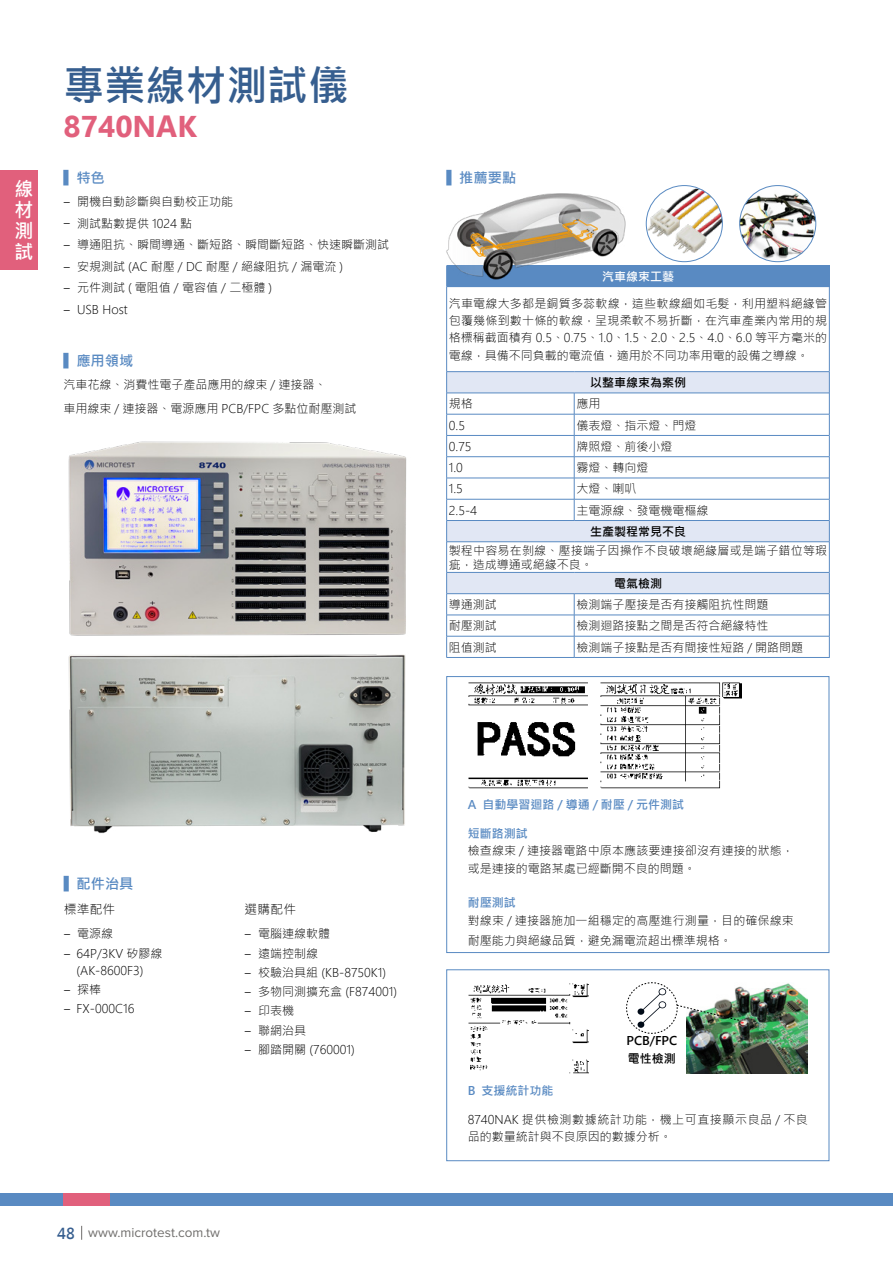
<style>
.page{position:relative;width:893px;height:1263px;background:#fff}
.page>*{position:absolute;margin:0;border:0;box-sizing:border-box;transform-origin:0 0}
.t1{font:700 42px "Microsoft Jheng Hei";color:#365e8f}
.t2{font:700 30px "Ebrima";color:#e1607c}
.t3{font:700 19.5px/20.9px "Microsoft Jheng Hei";color:#fff;text-align:justify}
.t4{font:700 14.25px "Microsoft Jheng Hei";color:#598ac2}
.t5{font:13.5px "Proxima Nova";color:#706e6c}
.t6{font:300 12.75px "Microsoft Jheng Hei";letter-spacing:.015em;color:#000}
.t7{font:300 12px/19.2px "Microsoft Jheng Hei";color:#000}
.t8{font:300 12px/14.4px "Microsoft Jheng Hei";letter-spacing:.02em;color:#000}
.t9{font:700 12px "Microsoft Jheng Hei";color:#598ac2}
.t10{font:700 12px/18px "Microsoft Jheng Hei";color:#000}
.t11{font:700 12px "Microsoft Jheng Hei";color:#fff}
.s1{font-family:"Koz Go Pr 6 N";font-weight:400}
.s2{font-family:"Microsoft Jheng Hei";font-weight:700;font-size:15px;color:#365e8f}
</style>
<div class="page">
<div style="left:0;top:170px;width:38px;height:99px;background:#e1607c"></div>
<div style="left:0;top:1193px;width:893px;height:13px;background:#598ac2"></div>
<div style="left:64px;top:1193px;width:46px;height:13px;background:#e1607c"></div>
<svg style="left:81px;top:1226px;width:1px;height:14px"></svg>
<img style="left:68px;top:441px;width:339px;height:393px">
<div style="left:446px;top:969px;width:383px;height:192px;border:1px solid #598ac2"></div>
<div style="left:446px;top:676px;width:383px;height:277px;border:1px solid #598ac2"></div>
<div style="left:447px;top:265px;width:382px;height:22px;background:#598ac2"></div>
<svg style="left:447px;top:372px;width:382px;height:221px"></svg>
<hr style="left:446px;top:286px;width:128px;height:1px;background:#598ac2">
<hr style="left:446px;top:371px;width:128px;height:1px;background:#598ac2">
<hr style="left:574px;top:371px;width:255px;height:1px;background:#598ac2">
<hr style="left:446px;top:393px;width:128px;height:1px;background:#598ac2">
<hr style="left:574px;top:393px;width:255px;height:1px;background:#598ac2">
<hr style="left:446px;top:414px;width:128px;height:1px;background:#598ac2">
<hr style="left:574px;top:414px;width:255px;height:1px;background:#598ac2">
<svg style="left:574px;top:393px;width:1px;height:127px"></svg>
<svg style="left:574px;top:594px;width:1px;height:63px"></svg>
<svg style="left:829px;top:265px;width:1px;height:22px"></svg>
<hr style="left:446px;top:287px;width:1px;height:84px;background:#598ac2">
<hr style="left:829px;top:287px;width:1px;height:85px;background:#598ac2">
<hr style="left:446px;top:435px;width:128px;height:1px;background:#598ac2">
<hr style="left:574px;top:435px;width:255px;height:1px;background:#598ac2">
<hr style="left:446px;top:456px;width:128px;height:1px;background:#598ac2">
<hr style="left:574px;top:456px;width:255px;height:1px;background:#598ac2">
<hr style="left:446px;top:478px;width:128px;height:1px;background:#598ac2">
<hr style="left:574px;top:478px;width:255px;height:1px;background:#598ac2">
<hr style="left:446px;top:499px;width:128px;height:1px;background:#598ac2">
<hr style="left:574px;top:499px;width:255px;height:1px;background:#598ac2">
<hr style="left:446px;top:520px;width:128px;height:1px;background:#598ac2">
<svg style="left:446px;top:372px;width:1px;height:169px"></svg>
<hr style="left:574px;top:520px;width:255px;height:1px;background:#598ac2">
<hr style="left:446px;top:541px;width:128px;height:1px;background:#598ac2">
<hr style="left:446px;top:542px;width:1px;height:30px;background:#598ac2">
<hr style="left:574px;top:541px;width:255px;height:1px;background:#598ac2">
<hr style="left:446px;top:572px;width:128px;height:1px;background:#598ac2">
<hr style="left:574px;top:572px;width:255px;height:1px;background:#598ac2">
<hr style="left:446px;top:593px;width:128px;height:1px;background:#598ac2">
<hr style="left:574px;top:593px;width:255px;height:1px;background:#598ac2">
<hr style="left:446px;top:615px;width:128px;height:1px;background:#598ac2">
<hr style="left:574px;top:615px;width:255px;height:1px;background:#598ac2">
<hr style="left:446px;top:636px;width:128px;height:1px;background:#598ac2">
<svg style="left:446px;top:573px;width:1px;height:84px"></svg>
<hr style="left:574px;top:636px;width:255px;height:1px;background:#598ac2">
<hr style="left:446px;top:657px;width:128px;height:1px;background:#598ac2">
<hr style="left:574px;top:657px;width:256px;height:1px;background:#598ac2">
<svg style="left:829px;top:372px;width:1px;height:170px"></svg>
<hr style="left:829px;top:542px;width:1px;height:30px;background:#598ac2">
<svg style="left:829px;top:572px;width:1px;height:85px"></svg>
<img style="left:446px;top:193px;width:180px;height:89px">
<img style="left:468px;top:682px;width:120px;height:106px">
<img style="left:600px;top:682px;width:141px;height:106px">
<img style="left:468px;top:983px;width:121px;height:90px">
<img style="left:646px;top:189px;width:76px;height:70px">
<div style="left:646px;top:185px;width:77px;height:77px;border:1px solid #598ac2;border-radius:50%"></div>
<img style="left:740px;top:186px;width:76px;height:76px;border-radius:38px">
<div style="left:739px;top:185px;width:77px;height:77px;border:1px solid #598ac2;border-radius:50%"></div>
<img style="left:687px;top:983px;width:121px;height:90px">
<img style="left:626px;top:982px;width:113px;height:52px">
<hr style="left:304px;top:806px;width:30px;height:3px;background:#dadad7">
<h3 class="t3" style="left:14px;top:178px;width:20px">線材測試</h3>
<h1 class="t1" style="left:64px;top:59px;width:287px">專業線材測試儀</h1>
<h2 class="t2" style="left:64px;top:103px;width:135px">8740NAK</h2>
<p class="t4" style="left:64px;top:169px;width:43px">▌特色</p>
<p class="t7" style="left:64px;top:191px;width:327px;line-height:21.6px"><span class="s1">‒</span> 開機自動診斷與自動校正功能<br><span class="s1">‒</span> 測試點數提供 1024 點<br><span class="s1">‒</span> 導通阻抗、瞬間導通、斷短路、瞬間斷短路、快速瞬斷測試<span class="s1">‒</span> 安規測試 (AC 耐壓 / DC 耐壓 / 絕緣阻抗 / 漏電流 )<br><span class="s1">‒</span> 元件測試 ( 電阻值 / 電容值 / 二極體 )<br><span class="s1">‒</span> USB Host</p>
<p class="t4" style="left:64px;top:352px;width:71px">▌ 應用領域</p>
<p class="t7" style="left:64px;top:373px;width:294px;line-height:23.7px">汽車花線、消費性電子產品應用的線束 / 連接器、<br>車用線束 / 連接器、電源應用 PCB/FPC 多點位耐壓測試</p>
<p class="t4" style="left:446px;top:169px;width:71px">▌ 推薦要點</p>
<p class="t11" style="left:602px;top:269px;width:73px">汽車線束工藝</p>
<p class="t7" style="left:449px;top:295px;width:380px;line-height:17.2px;text-align:justify">汽車電線大多都是銅質多蕊軟線，這些軟線細如毛髮，利用塑料絕緣管包覆幾條到數十條的軟線，呈現柔軟不易折斷，在汽車產業內常用的規格標稱截面積有 0.5、0.75、1.0、1.5、2.0、2.5、4.0、6.0 等平方毫米的電線，具備不同負載的電流值，適用於不同功率用電的設備之導線。</p>
<p class="t10" style="left:590px;top:374px;width:97px">以整車線束為案例</p>
<p class="t7" style="left:449px;top:394px;width:25px">規格</p>
<p class="t7" style="left:576px;top:394px;width:25px">應用</p>
<p class="t7" style="left:449px;top:415px;width:18px">0.5</p>
<p class="t7" style="left:576px;top:415px;width:121px">儀表燈、指示燈、門燈</p>
<p class="t7" style="left:449px;top:437px;width:24px">0.75</p>
<p class="t7" style="left:576px;top:437px;width:97px">牌照燈、前後小燈</p>
<p class="t7" style="left:449px;top:458px;width:16px">1.0</p>
<p class="t7" style="left:576px;top:458px;width:73px">霧燈、轉向燈</p>
<p class="t7" style="left:449px;top:479px;width:16px">1.5</p>
<p class="t7" style="left:576px;top:479px;width:61px">大燈、喇叭</p>
<p class="t7" style="left:449px;top:500px;width:30px">2.5-4</p>
<p class="t7" style="left:576px;top:500px;width:133px">主電源線、發電機電樞線</p>
<p class="t10" style="left:590px;top:522px;width:97px">生產製程常見不良</p>
<p class="t8" style="left:449px;top:543px;width:380px">製程中容易在剝線、壓接端子因操作不良破壞絕緣層或是端子錯位等瑕疵，造成導通或絕緣不良。</p>
<p class="t10" style="left:614px;top:574px;width:49px">電氣檢測</p>
<p class="t7" style="left:449px;top:595px;width:49px">導通測試</p>
<p class="t7" style="left:576px;top:595px;width:193px">檢測端子壓接是否有接觸阻抗性問題</p>
<p class="t7" style="left:449px;top:616px;width:49px">耐壓測試</p>
<p class="t7" style="left:576px;top:616px;width:193px">檢測迴路接點之間是否符合絕緣特性</p>
<p class="t7" style="left:449px;top:637px;width:49px">阻值測試</p>
<p class="t7" style="left:576px;top:637px;width:228px">檢測端子接點是否有間接性短路 / 開路問題</p>
<p class="t4" style="left:64px;top:874px;width:71px">▌ 配件治具</p>
<p class="t6" style="left:64px;top:901px;width:53px">標準配件</p>
<p class="t7" style="left:64px;top:924px;width:100px"><span class="s1">‒</span> 電源線<br><span class="s1">‒</span> 64P/3KV 矽膠線</p>
<p class="t7" style="left:64px;top:961px;width:81px;text-indent:13px">(AK-8600F3) <span class="s1">‒</span> 探棒<br><span class="s1">‒</span> FX-000C16</p>
<p class="t6" style="left:244px;top:901px;width:53px">選購配件</p>
<p class="t7" style="left:244px;top:924px;width:154px"><span class="s1">‒</span> 電腦連線軟體<br><span class="s1">‒</span> 遠端控制線<br><span class="s1">‒</span> 校驗治具組 (KB-8750K1)<br><span class="s1">‒</span> 多物同測擴充盒 (F874001) <span class="s1">‒</span> 印表機<br><span class="s1">‒</span> 聯網治具<br><span class="s1">‒</span> 腳踏開關 (760001)</p>
<p class="t5" style="left:57px;top:1223px;width:164px"><span class="s2">48</span> www.microtest.com.tw</p>
<p class="t9" style="left:468px;top:797px;width:218px">A 自動學習迴路 / 導通 / 耐壓 / 元件測試</p>
<p class="t9" style="left:468px;top:826px;width:61px">短斷路測試</p>
<p class="t7" style="left:468px;top:842px;width:328px;line-height:17.2px">檢查線束 / 連接器電路中原本應該要連接卻沒有連接的狀態，或是連接的電路某處已經斷開不良的問題。</p>
<p class="t9" style="left:468px;top:895px;width:49px">耐壓測試</p>
<p class="t7" style="left:468px;top:910px;width:328px;line-height:20.2px">對線束 / 連接器施加一組穩定的高壓進行測量，目的確保線束耐壓能力與絕緣品質，避免漏電流超出標準規格。</p>
<p class="t10" style="left:627px;top:1031px;width:52px">PCB/FPC電性檢測</p>
<p class="t9" style="left:468px;top:1083px;width:87px">B 支援統計功能</p>
<p class="t7" style="left:468px;top:1110px;width:342px;line-height:17.2px">8740NAK 提供檢測數據統計功能，機上可直接顯示良品 / 不良品的數量統計與不良原因的數據分析。</p>
</div>
